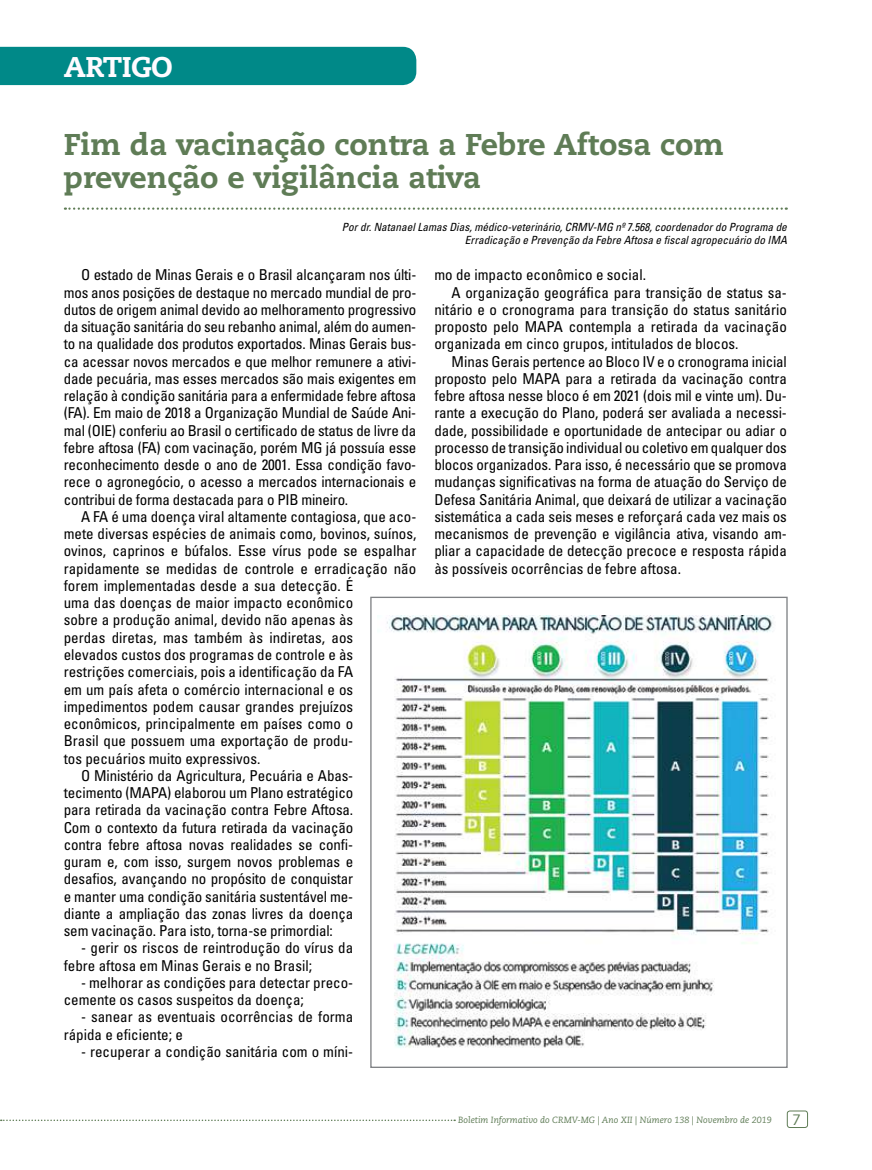
<style>
.page{position:relative;width:872px;height:1170px;background:#fff}
.page>*{position:absolute;margin:0;border:0;box-sizing:border-box;transform-origin:0 0}
.t1{font:800 30px/33px "Caecilia";color:#5f7c56}
.t2{font:800 28.5px "Caecilia";letter-spacing:-.02em;color:#fffbff}
.t3{font:condensed 15px/17.2px "Univers";color:#000}
.t4{font:15px "Caecilia LT";color:#5f7c56}
.t5{font:italic condensed 11.25px/13.5px "Univers";color:#000;text-align:right}
.t6{font:italic 9px "Caecilia LT Std";color:#5f7c56}
</style>
<div class="page">
<svg style="left:1px;top:1119px;width:454px;height:1px"></svg>
<div style="left:787px;top:1110px;width:21px;height:17px;border:1px solid #5f7c56;border-radius:3px"></div>
<div style="left:0;top:47px;width:416px;height:38px;background:#008988"></div>
<svg style="left:65px;top:207px;width:721px;height:3px"></svg>
<img style="left:387px;top:615px;width:386px;height:433px">
<h2 class="t2" style="left:64px;top:49px;width:111px">ARTIGO</h2>
<h1 class="t1" style="left:64px;top:128px;width:662px">Fim da vacinação contra a Febre Aftosa com prevenção e vigilância ativa</h1>
<p class="t5" style="left:342px;top:219px;width:446px">Por dr. Natanael Lamas Dias, médico-veterinário, CRMV-MG nº 7.568, coordenador do Programa de<br>Erradicação e Prevenção da Febre Aftosa e fiscal agropecuário do IMA</p>
<p class="t3" style="left:64px;top:266px;width:354px;text-align:justify;text-indent:17px">O estado de Minas Gerais e o Brasil alcançaram nos últi&shy;mos anos posições de destaque no mercado mundial de pro&shy;dutos de origem animal devido ao melhoramento progressivo da situação sanitária do seu rebanho animal, além do aumen&shy;to na qualidade dos produtos exportados. Minas Gerais bus&shy;ca acessar novos mercados e que melhor remunere a ativi&shy;dade pecuária, mas esses mercados são mais exigentes em relação à condição sanitária para a enfermidade febre aftosa (FA). Em maio de 2018 a Organização Mundial de Saúde Ani&shy;mal (OIE) conferiu ao Brasil o certificado de status de livre da febre aftosa (FA) com vacinação, porém MG já possuía esse reconhecimento desde o ano de 2001. Essa condição favo&shy;rece o agronegócio, o acesso a mercados internacionais e contribui de forma destacada para o PIB mineiro.</p>
<p class="t3" style="left:81px;top:507px;width:337px">A FA é uma doença viral altamente contagiosa, que aco-</p>
<p class="t3" style="left:64px;top:524px;width:354px">mete diversas espécies de animais como, bovinos, suínos,</p>
<p class="t3" style="left:64px;top:542px;width:354px">ovinos, caprinos e búfalos. Esse vírus pode se espalhar</p>
<p class="t3" style="left:64px;top:559px;width:354px">rapidamente se medidas de controle e erradicação não</p>
<p class="t3" style="left:64px;top:576px;width:291px">forem implementadas desde a sua detecção. É</p>
<p class="t3" style="left:64px;top:593px;width:291px">uma das doenças de maior impacto econômico</p>
<p class="t3" style="left:64px;top:611px;width:291px">sobre a produção animal, devido não apenas às</p>
<p class="t3" style="left:64px;top:628px;width:291px">perdas diretas, mas também às indiretas, aos</p>
<p class="t3" style="left:64px;top:645px;width:291px">elevados custos dos programas de controle e às</p>
<p class="t3" style="left:64px;top:662px;width:291px">restrições comerciais, pois a identificação da FA</p>
<p class="t3" style="left:64px;top:680px;width:291px">em um país afeta o comércio internacional e os</p>
<p class="t3" style="left:64px;top:697px;width:291px">impedimentos podem causar grandes prejuízos</p>
<p class="t3" style="left:64px;top:714px;width:291px">econômicos, principalmente em países como o</p>
<p class="t3" style="left:64px;top:731px;width:291px">Brasil que possuem uma exportação de produ-</p>
<p class="t3" style="left:64px;top:749px;width:198px">tos pecuários muito expressivos.</p>
<p class="t3" style="left:81px;top:766px;width:274px">O Ministério da Agricultura, Pecuária e Abas-</p>
<p class="t3" style="left:64px;top:783px;width:291px">tecimento (MAPA) elaborou um Plano estratégico</p>
<p class="t3" style="left:64px;top:800px;width:291px">para retirada da vacinação contra Febre Aftosa.</p>
<p class="t3" style="left:64px;top:818px;width:291px">Com o contexto da futura retirada da vacinação</p>
<p class="t3" style="left:64px;top:835px;width:291px">contra febre aftosa novas realidades se confi-</p>
<p class="t3" style="left:64px;top:852px;width:291px">guram e, com isso, surgem novos problemas e</p>
<p class="t3" style="left:64px;top:869px;width:291px">desafios, avançando no propósito de conquistar</p>
<p class="t3" style="left:64px;top:887px;width:291px">e manter uma condição sanitária sustentável me-</p>
<p class="t3" style="left:64px;top:904px;width:291px">diante a ampliação das zonas livres da doença</p>
<p class="t3" style="left:64px;top:921px;width:270px">sem vacinação. Para isto, torna-se primordial:</p>
<p class="t3" style="left:64px;top:938px;width:291px;text-indent:17px">- gerir os riscos de reintrodução do vírus da febre aftosa em Minas Gerais e no Brasil;</p>
<p class="t3" style="left:64px;top:973px;width:291px;text-indent:17px">- melhorar as condições para detectar preco&shy;cemente os casos suspeitos da doença;</p>
<p class="t3" style="left:64px;top:1007px;width:291px;text-indent:17px">- sanear as eventuais ocorrências de forma rápida e eficiente; e</p>
<p class="t3" style="left:81px;top:1042px;width:274px">- recuperar a condição sanitária com o míni-</p>
<p class="t3" style="left:434px;top:266px;width:213px">mo de impacto econômico e social.</p>
<p class="t3" style="left:451px;top:283px;width:337px">A organização geográfica para transição de status sa-</p>
<p class="t3" style="left:434px;top:300px;width:354px">nitário e o cronograma para transição do status sanitário</p>
<p class="t3" style="left:434px;top:317px;width:354px">proposto pelo MAPA contempla a retirada da vacinação</p>
<p class="t3" style="left:434px;top:335px;width:306px">organizada em cinco grupos, intitulados de blocos.</p>
<p class="t3" style="left:451px;top:352px;width:337px">Minas Gerais pertence ao Bloco IV e o cronograma inicial</p>
<p class="t3" style="left:434px;top:369px;width:354px">proposto pelo MAPA para a retirada da vacinação contra</p>
<p class="t3" style="left:434px;top:386px;width:354px">febre aftosa nesse bloco é em 2021 (dois mil e vinte um). Du-</p>
<p class="t3" style="left:434px;top:404px;width:354px">rante a execução do Plano, poderá ser avaliada a necessi-</p>
<p class="t3" style="left:434px;top:421px;width:354px">dade, possibilidade e oportunidade de antecipar ou adiar o</p>
<p class="t3" style="left:434px;top:438px;width:354px">processo de transição individual ou coletivo em qualquer dos</p>
<p class="t3" style="left:434px;top:455px;width:354px">blocos organizados. Para isso, é necessário que se promova</p>
<p class="t3" style="left:434px;top:473px;width:354px">mudanças significativas na forma de atuação do Serviço de</p>
<p class="t3" style="left:434px;top:490px;width:354px">Defesa Sanitária Animal, que deixará de utilizar a vacinação</p>
<p class="t3" style="left:434px;top:507px;width:354px">sistemática a cada seis meses e reforçará cada vez mais os</p>
<p class="t3" style="left:434px;top:524px;width:354px">mecanismos de prevenção e vigilância ativa, visando am-</p>
<p class="t3" style="left:434px;top:542px;width:354px">pliar a capacidade de detecção precoce e resposta rápida</p>
<p class="t3" style="left:434px;top:559px;width:248px">às possíveis ocorrências de febre aftosa.</p>
<p class="t6" style="left:458px;top:1114px;width:315px">Boletim Informativo do CRMV-MG | Ano XII | Número 138 | Novembro de 2019</p>
<p class="t4" style="left:792px;top:1111px;width:10px">7</p>
</div>
